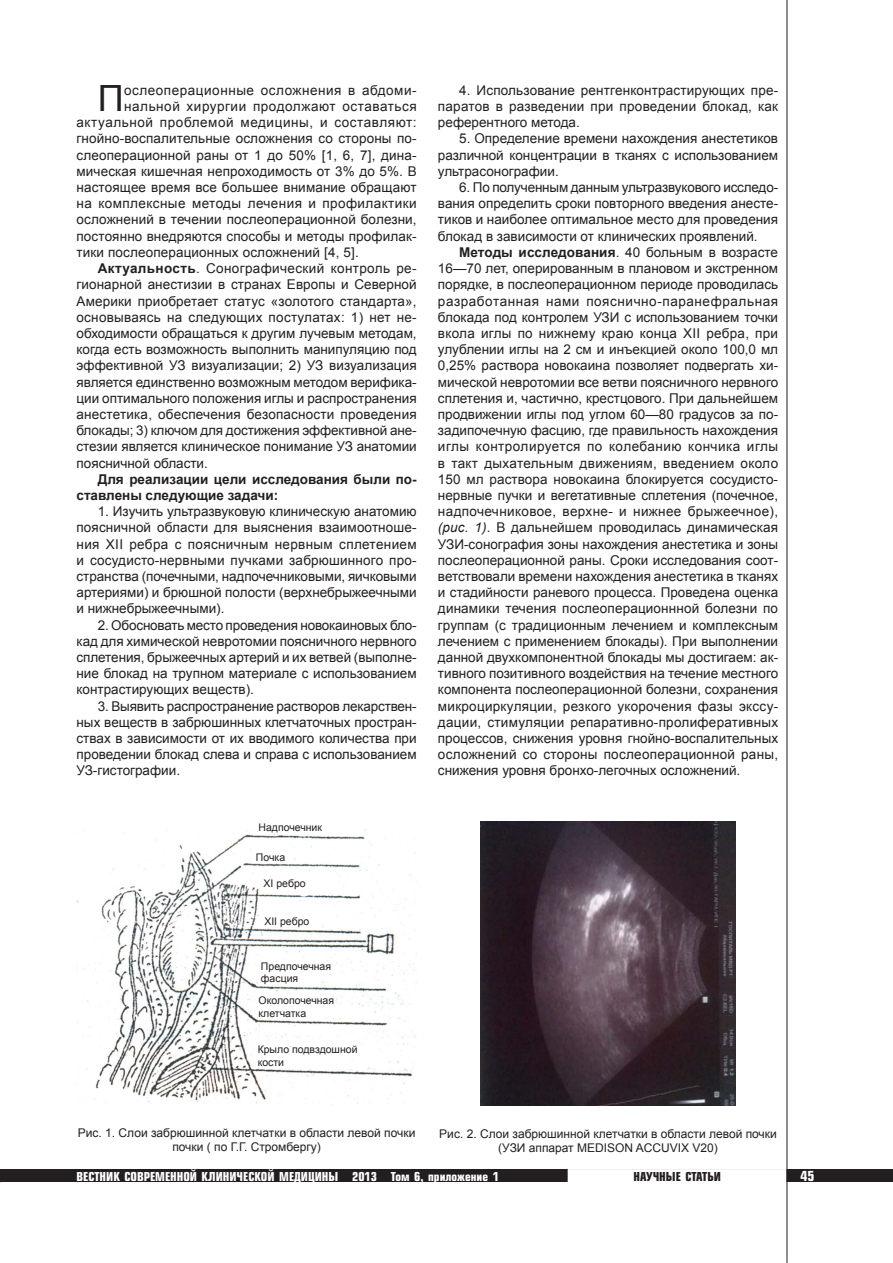
<style>
.page{position:relative;width:893px;height:1263px;background:#fff}
.page>*{position:absolute;margin:0;border:0;box-sizing:border-box;transform-origin:0 0}
.ОТ-буквица{font:36.15px "Arial";color:#231f20}
.Основной_текст{font:13.5px/16.2px "Arial";color:#231f20;text-align:justify}
.ОТ-буквица-2{font:13.5px "Arial";letter-spacing:.01em;color:#231f20}
.ОТ-буквица-3{font:13.5px "Arial";letter-spacing:.04em;color:#231f20}
.Основной_текст-2{font:700 13.5px/16.2px "Arial";color:#231f20}
.ОТ-буквица-4{font:13.5px "Arial";letter-spacing:.045em;color:#231f20}
.ОТ-буквица-5{font:13.5px "Arial";letter-spacing:.03em;color:#231f20}
.t1{font:700 13.5px "Europe Cond";color:#fff}
.Рисунок-подпись{font:12px/14.4px "Arial";color:#231f20;text-align:center}
.t2{font:700 12px "Europe Cond";color:#fff}
.t3{font:700 12px "Europe Cond";letter-spacing:-.02em;color:#231f20}
.t4{font:10.5px "Arial";color:#231f20}
.s1{font-weight:700}
.s2{font-style:italic}
</style>
<div class="page">
<div style="left:0;top:1169px;width:893px;height:13px;background:#231f20"></div>
<div style="left:568px;top:1169px;width:218px;height:13px;background:#fff;border:2px solid #fff"></div>
<hr style="left:787px;top:0;width:1px;height:1263px;background:#231f20">
<img style="left:480px;top:821px;width:256px;height:284px">
<img style="left:76px;top:829px;width:341px;height:276px">
<p class="ОТ-буквица" style="left:98px;top:75px;width:27px">П</p>
<p class="ОТ-буквица-3" style="left:124px;top:81px;width:294px">ослеоперационные осложнения в абдоми-</p>
<p class="ОТ-буквица-3" style="left:124px;top:97px;width:294px">нальной хирургии продолжают оставаться</p>
<p class="ОТ-буквица-4" style="left:77px;top:114px;width:342px">актуальной проблемой медицины, и составляют:</p>
<p class="ОТ-буквица-2" style="left:77px;top:130px;width:342px">гнойно-воспалительные осложнения со стороны по-</p>
<p class="ОТ-буквица-2" style="left:77px;top:146px;width:342px">слеоперационной раны от 1 до 50% [1, 6, 7], дина-</p>
<p class="ОТ-буквица-2" style="left:77px;top:162px;width:342px">мическая кишечная непроходимость от 3% до 5%. В</p>
<p class="ОТ-буквица-2" style="left:77px;top:178px;width:342px">настоящее время все большее внимание обращают</p>
<p class="ОТ-буквица-5" style="left:77px;top:195px;width:342px">на комплексные методы лечения и профилактики</p>
<p class="ОТ-буквица-2" style="left:77px;top:211px;width:342px">осложнений в течении послеоперационной болезни,</p>
<p class="ОТ-буквица-2" style="left:77px;top:227px;width:342px">постоянно внедряются способы и методы профилак-</p>
<p class="ОТ-буквица-2" style="left:77px;top:243px;width:284px">тики послеоперационных осложнений [4, 5].</p>
<p class="Основной_текст" style="left:77px;top:260px;width:342px;text-indent:21px"><span class="s1">Актуальность</span>. Сонографический контроль ре&shy;гионарной анестизии в странах Европы и Северной Америки приобретает статус «золотого стандарта», основываясь на следующих постулатах: 1) нет не&shy;обходимости обращаться к другим лучевым методам, когда есть возможность выполнить манипуляцию под эффективной УЗ визуализации; 2) УЗ визуализация является единственно возможным методом верифика&shy;ции оптимального положения иглы и распространения анестетика, обеспечения безопасности проведения блокады; 3) ключом для достижения эффективной ане&shy;стезии является клиническое понимание УЗ анатомии поясничной области.</p>
<p class="Основной_текст-2" style="left:77px;top:471px;width:342px;text-indent:21px">Для реализации цели исследования были по&shy;ставлены следующие задачи:</p>
<p class="Основной_текст" style="left:77px;top:503px;width:342px;text-indent:21px">1. Изучить ультразвуковую клиническую анатомию поясничной области для выяснения взаимоотноше&shy;ния XII ребра с поясничным нервным сплетением и сосудисто-нервными пучками забрюшинного про&shy;странства (почечными, надпочечниковыми, яичковыми артериями) и брюшной полости (верхнебрыжеечными и нижнебрыжеечными).</p>
<p class="Основной_текст" style="left:77px;top:617px;width:342px;text-indent:21px">2. Обосновать место проведения новокаиновых бло&shy;кад для химической невротомии поясничного нервного сплетения, брыжеечных артерий и их ветвей (выполне&shy;ние блокад на трупном материале с использованием контрастирующих веществ).</p>
<p class="Основной_текст" style="left:77px;top:698px;width:342px;text-indent:21px">3. Выявить распространение растворов лекарствен&shy;ных веществ в забрюшинных клетчаточных простран&shy;ствах в зависимости от их вводимого количества при проведении блокад слева и справа с использованием УЗ-гистографии.</p>
<p class="t4" style="left:259px;top:820px;width:65px">Надпочечник</p>
<p class="t4" style="left:256px;top:851px;width:31px">Почка</p>
<p class="t4" style="left:264px;top:877px;width:44px">XI ребро</p>
<p class="t4" style="left:264px;top:914px;width:47px">XII ребро</p>
<p class="t4" style="left:261px;top:959px;width:72px">Предпочечная</p>
<p class="t4" style="left:261px;top:972px;width:39px">фасция</p>
<p class="t4" style="left:259px;top:993px;width:77px">Околопочечная</p>
<p class="t4" style="left:259px;top:1006px;width:49px">клетчатка</p>
<p class="t4" style="left:258px;top:1042px;width:101px">Крыло подвздошной</p>
<p class="t4" style="left:258px;top:1055px;width:28px">кости</p>
<p class="Основной_текст" style="left:438px;top:82px;width:342px;text-indent:21px">4. Использование рентгенконтрастирующих пре&shy;паратов в разведении при проведении блокад, как референтного метода.</p>
<p class="Основной_текст" style="left:438px;top:131px;width:342px;text-indent:21px">5. Определение времени нахождения анестетиков различной концентрации в тканях с использованием ультрасонографии.</p>
<p class="Основной_текст" style="left:438px;top:179px;width:342px;text-indent:21px">6. По полученным данным ультразвукового исследо&shy;вания определить сроки повторного введения анесте&shy;тиков и наиболее оптимальное место для проведения блокад в зависимости от клинических проявлений.</p>
<p class="Основной_текст" style="left:438px;top:244px;width:342px;text-indent:21px"><span class="s1">Методы исследования</span>. 40 больным в возрасте 16—70 лет, оперированным в плановом и экстренном порядке, в послеоперационном периоде проводилась разработанная нами пояснично-паранефральная блокада под контролем УЗИ с использованием точки вкола иглы по нижнему краю конца XII ребра, при улублении иглы на 2 см и инъекцией около 100,0 мл 0,25% раствора новокаина позволяет подвергать хи&shy;мической невротомии все ветви поясничного нервного сплетения и, частично, крестцового. При дальнейшем продвижении иглы под углом 60—80 градусов за по&shy;задипочечную фасцию, где правильность нахождения иглы контролируется по колебанию кончика иглы в такт дыхательным движениям, введением около 150 мл раствора новокаина блокируется сосудисто&shy;нервные пучки и вегетативные сплетения (почечное, надпочечниковое, верхне- и нижнее брыжеечное), <span class="s2">(рис. 1)</span>. В дальнейшем проводилась динамическая УЗИ-сонография зоны нахождения анестетика и зоны послеоперационной раны. Сроки исследования соот&shy;ветствовали времени нахождения анестетика в тканях и стадийности раневого процесса. Проведена оценка динамики течения послеоперационнной болезни по группам (с традиционным лечением и комплексным лечением с применением блокады). При выполнении данной двухкомпонентной блокады мы достигаем: ак&shy;тивного позитивного воздействия на течение местного компонента послеоперационной болезни, сохранения микроциркуляции, резкого укорочения фазы экссу&shy;дации, стимуляции репаративно-пролиферативных процессов, снижения уровня гнойно-воспалительных осложнений со стороны послеоперационной раны, снижения уровня бронхо-легочных осложнений.</p>
<p class="Рисунок-подпись" style="left:78px;top:1125px;width:339px">Рис. 1. Слои забрюшинной клетчатки в области левой почки почки ( по Г.Г. Стромбергу)</p>
<p class="Рисунок-подпись" style="left:439px;top:1126px;width:339px">Рис. 2. Слои забрюшинной клетчатки в области левой почки (УЗИ аппарат MEDISON ACCUVIX V20)</p>
<p class="t2" style="left:77px;top:1168px;width:424px">ВЕСТНИК СОВРЕМЕННОЙ КЛИНИЧЕСКОЙ МЕДИЦИНЫ 2013 Том 6, приложение 1</p>
<p class="t3" style="left:633px;top:1168px;width:28px">научные</p>
<p class="t3" style="left:685px;top:1168px;width:36px">статьи</p>
<p class="t1" style="left:801px;top:1167px;width:15px">45</p>
</div>
